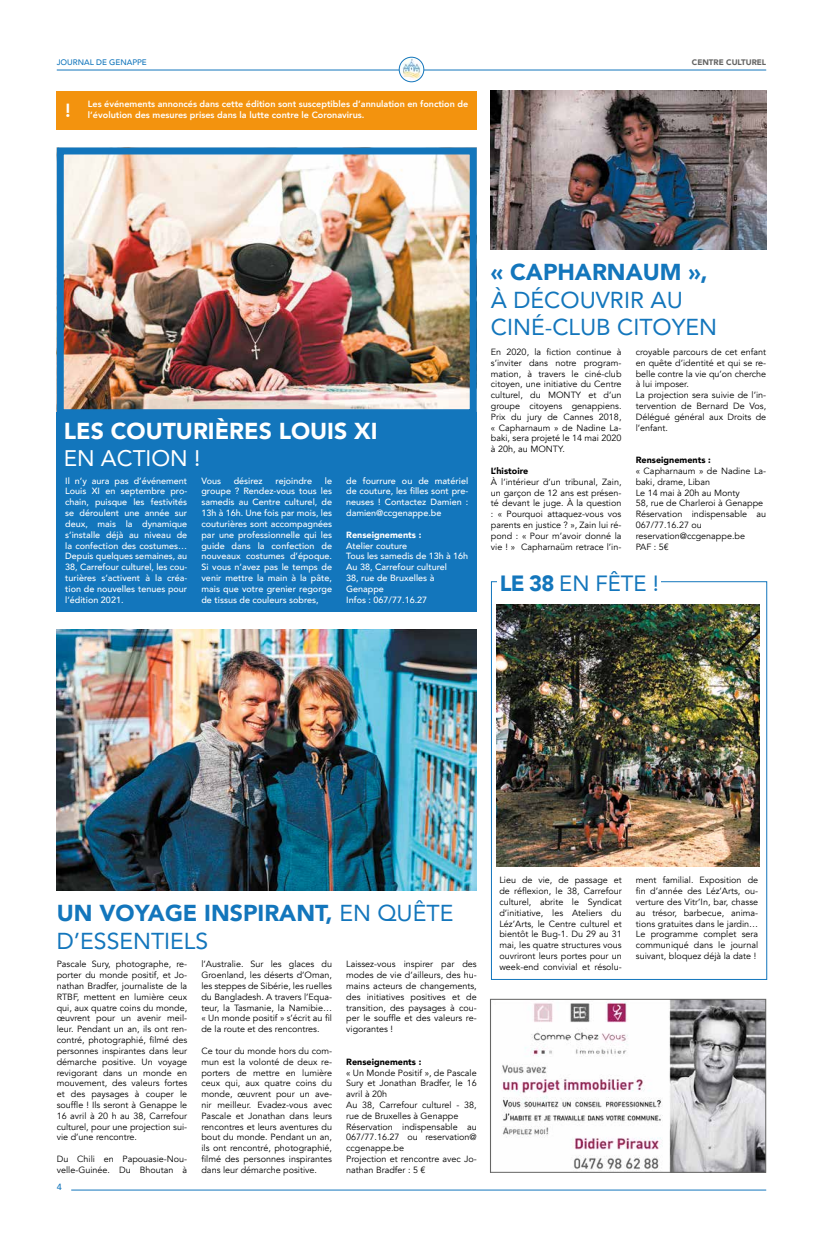
<style>
.page{position:relative;width:823px;height:1248px;background:#fff}
.page>*{position:absolute;margin:0;border:0;box-sizing:border-box;transform-origin:0 0}
.t1{font:23px/27.6px "Avenir";color:#1376bc}
.t2{font:900 23px "Avenir";color:#fff}
.t3{font:900 23px "Avenir";color:#1376bc}
.t4{font:22.5px "Avenir";color:#fff}
.t5{font:22px "Avenir";color:#1376bc}
.t6{font:9px/10.8px "Avenir";color:#000;text-align:justify}
.t7{font:500 9px/10.8px "Avenir";color:#fff;text-align:justify}
.t8{font:800 9px/10.8px "Avenir";color:#fff}
.t9{font:900 9px "Avenir";color:#000}
.t10{font:900 9px "Avenir";color:#fff}
.t11{font:500 9px "Avenir";color:#1376bc}
.t12{font:500 8px "Avenir";color:#1376bc}
.t13{font:900 8px "Avenir";color:#656564}
.s1{font-size:19px}
.s2{font-weight:900}
</style>
<div class="page">
<hr style="left:71px;top:1189px;width:694px;height:1px;background:#1376bc">
<hr style="left:57px;top:69px;width:708px;height:1px;background:#1376bc">
<img style="left:399px;top:57px;width:24px;height:25px;border-radius:12px">
<div style="left:398px;top:57px;width:26px;height:25px;border:1px solid #1376bc;border-radius:50%"></div>
<img style="left:490px;top:91px;width:275px;height:158px">
<div style="left:57px;top:284px;width:419px;height:327px;background:#1376bc"></div>
<img style="left:65px;top:155px;width:403px;height:253px">
<div style="left:57px;top:147px;width:419px;height:269px;border:7px solid #1376bc"></div>
<div style="left:57px;top:91px;width:419px;height:39px;background:#f3930e"></div>
<img style="left:491px;top:1000px;width:272px;height:170px">
<div style="left:489px;top:998px;width:276px;height:174px;border:1px solid #656564"></div>
<img style="left:57px;top:629px;width:419px;height:261px">
<img style="left:496px;top:604px;width:263px;height:262px">
<div style="left:490px;top:581px;width:276px;height:398px;border:1px solid #1376bc"></div>
<div style="left:497px;top:569px;width:163px;height:28px;background:#fff"></div>
<p class="t12" style="left:57px;top:55px;width:91px">JOURNAL DE GENAPPE</p>
<p class="t13" style="left:691px;top:55px;width:76px">CENTRE CULTUREL</p>
<p class="t8" style="left:65px;top:98px;width:404px;text-indent:23px">Les événements annoncés dans cette édition sont susceptibles d’annulation en fonction de <span class="s1">!</span> l’évolution des mesures prises dans la lutte contre le Coronavirus.</p>
<h1 class="t2" style="left:64px;top:411px;width:315px">LES COUTURIÈRES LOUIS XI</h1>
<h2 class="t4" style="left:64px;top:440px;width:138px">EN ACTION !</h2>
<p class="t7" style="left:65px;top:474px;width:123px">Il n’y aura pas d’événement Louis XI en septembre pro&shy;chain, puisque les festivités se déroulent une année sur deux, mais la dynamique s’installe déjà au niveau de la confection des costumes… Depuis quelques semaines, au 38, Carrefour culturel, les cou&shy;turières s’activent à la créa&shy;tion de nouvelles tenues pour l’édition 2021.</p>
<p class="t7" style="left:201px;top:474px;width:132px;text-indent:123px">le groupe ? Rendez-vous tous les samedis au Centre culturel, de 13h à 16h. Une fois par mois, les couturières sont accompagnées par une professionnelle qui les guide dans la confection de nouveaux costumes d’époque.<br>Si vous n’avez pas le temps de venir mettre la main à la pâte, mais que votre grenier regorge de tissus de couleurs sobres,</p>
<p class="t7" style="left:346px;top:474px;width:123px">de fourrure ou de matériel de couture, les filles sont pre&shy;neuses ! Contactez Damien : damien@ccgenappe.be</p>
<p class="t7" style="left:201px;top:474px;width:21px">Vous</p>
<p class="t7" style="left:234px;top:474px;width:30px">désirez</p>
<p class="t7" style="left:275px;top:474px;width:38px">rejoindre</p>
<p class="t10" style="left:346px;top:527px;width:77px">Renseignements :</p>
<p class="t7" style="left:346px;top:539px;width:123px;text-align:left">Atelier couture<br>Tous les samedis de 13h à 16h<br>Au 38, Carrefour culturel<br>38, rue de Bruxelles à<br>Genappe<br>Infos : 067/77.16.27</p>
<h1 class="t3" style="left:490px;top:252px;width:218px">« CAPHARNAUM »,</h1>
<h1 class="t1" style="left:490px;top:285px;width:227px">À DÉCOUVRIR AU<br>CINÉ-CLUB CITOYEN</h1>
<p class="t6" style="left:490px;top:346px;width:132px">En 2020, la fiction continue à s’inviter dans notre program&shy;mation, à travers le ciné-club citoyen, une initiative du Centre culturel, du MONTY et d’un groupe citoyens genappiens.<br>Prix du jury de Cannes 2018, « Capharnaum » de Nadine La&shy;baki, sera projeté le 14 mai 2020 à 20h, au MONTY.</p>
<p class="t9" style="left:490px;top:463px;width:39px">L’histoire</p>
<p class="t6" style="left:490px;top:476px;width:132px">À l’intérieur d’un tribunal, Zain, un garçon de 12 ans est présen&shy;té devant le juge. À la question : « Pourquoi attaquez-vous vos parents en justice ? », Zain lui ré&shy;pond : « Pour m’avoir donné la vie ! » Capharnaüm retrace l’in-</p>
<p class="t6" style="left:635px;top:346px;width:132px;text-align:left">croyable parcours de cet enfant en quête d’identité et qui se re&shy;belle contre la vie qu’on cherche à lui imposer.<br>La projection sera suivie de l’in&shy;tervention de Bernard De Vos,<br>Délégué général aux Droits de l’enfant.</p>
<p class="t9" style="left:635px;top:452px;width:77px">Renseignements :</p>
<p class="t6" style="left:635px;top:465px;width:132px;text-align:left">« Capharnaum » de Nadine La&shy;baki, drame, Liban<br>Le 14 mai à 20h au Monty<br>58, rue de Charleroi à Genappe<br>Réservation indispensable au<br>067/77.16.27 ou reservation@ccgenappe.be<br>PAF : 5€</p>
<h3 class="t5" style="left:499px;top:566px;width:160px"><span class="s2">LE 38</span> EN FÊTE !</h3>
<h1 class="t1" style="left:57px;top:898px;width:398px"><span class="s2">UN VOYAGE INSPIRANT,</span> EN QUÊTE<br>D’ESSENTIELS</h1>
<p class="t6" style="left:57px;top:959px;width:132px">Pascale Sury, photographe, re&shy;porter du monde positif, et Jo&shy;nathan Bradfer, journaliste de la RTBF, mettent en lumière ceux qui, aux quatre coins du monde, œuvrent pour un avenir meil&shy;leur. Pendant un an, ils ont ren&shy;contré, photographié, filmé des personnes inspirantes dans leur démarche positive. Un voyage revigorant dans un monde en mouvement, des valeurs fortes et des paysages à couper le souffle ! Ils seront à Genappe le 16 avril à 20 h au 38, Carrefour culturel, pour une projection sui&shy;vie d’une rencontre.</p>
<p class="t6" style="left:57px;top:1153px;width:132px">Du Chili en Papouasie-Nou&shy;velle-Guinée. Du Bhoutan à</p>
<p class="t11" style="left:57px;top:1179px;width:7px">4</p>
<p class="t6" style="left:201px;top:959px;width:132px">l’Australie. Sur les glaces du Groenland, les déserts d’Oman, les steppes de Sibérie, les ruelles du Bangladesh. A travers l’Equa&shy;teur, la Tasmanie, la Namibie… « Un monde positif » s’écrit au fil de la route et des rencontres.</p>
<p class="t6" style="left:201px;top:1045px;width:132px">Ce tour du monde hors du com&shy;mun est la volonté de deux re&shy;porters de mettre en lumière ceux qui, aux quatre coins du monde, œuvrent pour un ave&shy;nir meilleur. Evadez-vous avec Pascale et Jonathan dans leurs rencontres et leurs aventures du bout du monde. Pendant un an, ils ont rencontré, photographié, filmé des personnes inspirantes dans leur démarche positive.</p>
<p class="t6" style="left:346px;top:959px;width:132px">Laissez-vous inspirer par des modes de vie d’ailleurs, des hu&shy;mains acteurs de changements, des initiatives positives et de transition, des paysages à cou&shy;per le souffle et des valeurs re&shy;vigorantes !</p>
<p class="t9" style="left:346px;top:1053px;width:77px">Renseignements :</p>
<p class="t6" style="left:346px;top:1067px;width:132px;text-align:left">« Un Monde Positif », de Pascale<br>Sury et Jonathan Bradfer, le 16 avril à 20h<br>Au 38, Carrefour culturel - 38, rue de Bruxelles à Genappe<br>Réservation indispensable au<br>067/77.16.27 ou reservation@ ccgenappe.be<br>Projection et rencontre avec Jo&shy;nathan Bradfer : 5 €</p>
<p class="t6" style="left:499px;top:874px;width:124px">Lieu de vie, de passage et de réflexion, le 38, Carrefour culturel, abrite le Syndicat d’initiative, les Ateliers du Léz’Arts, le Centre culturel et bientôt le Bug-1. Du 29 au 31 mai, les quatre structures vous ouvriront leurs portes pour un week-end convivial et résolu-</p>
<p class="t6" style="left:635px;top:874px;width:124px">ment familial. Exposition de fin d’année des Léz’Arts, ou&shy;verture des Vitr’In, bar, chasse au trésor, barbecue, anima&shy;tions gratuites dans le jardin… Le programme complet sera communiqué dans le journal suivant, bloquez déjà la date !</p>
</div>
